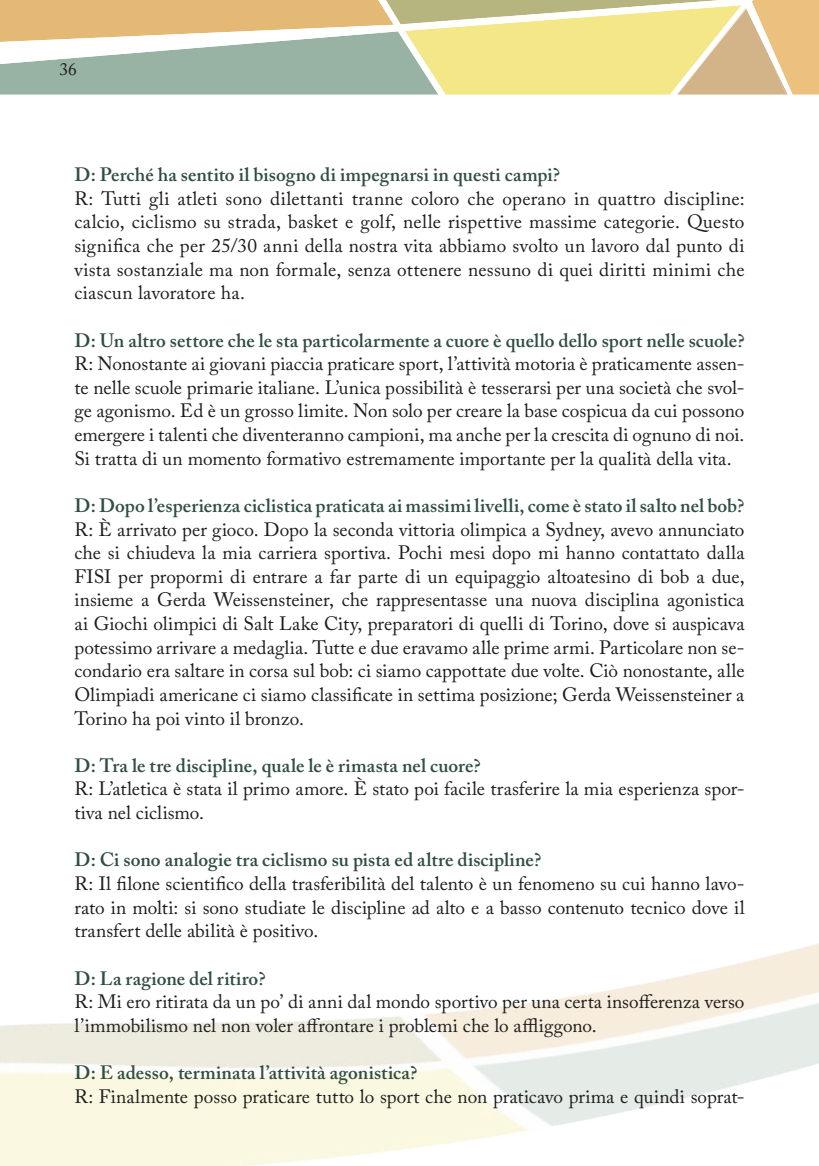
<style>
.page{position:relative;width:819px;height:1166px;background:#fff}
.page>*{position:absolute;margin:0;border:0;box-sizing:border-box;transform-origin:0 0}
.t1{font:19.25px/23.6px "Adobe Caslon Pro";color:#1c1c1b;text-align:justify}
.t2{font:600 19.25px "Adobe Caslon Pro";letter-spacing:.005em;color:#314e42}
.t3{font:17.5px "Adobe Caslon Pro";color:#1c1c1b}
</style>
<div class="page">
<svg style="left:0;top:0;width:819px;height:95px;background:#d5cd9b"></svg>
<p class="t3" style="left:60px;top:59px;width:19px">36</p>
<p class="t2" style="left:74px;top:163px;width:487px">D: Perché ha sentito il bisogno di impegnarsi in questi campi?</p>
<p class="t1" style="left:74px;top:186px;width:671px">R: Tutti gli atleti sono dilettanti tranne coloro che operano in quattro discipline: calcio, ciclismo su strada, basket e golf, nelle rispettive massime categorie. Questo significa che per 25/30 anni della nostra vita abbiamo svolto un lavoro dal punto di vista sostanziale ma non formale, senza ottenere nessuno di quei diritti minimi che ciascun lavoratore ha.</p>
<p class="t2" style="left:74px;top:329px;width:671px">D: Un altro settore che le sta particolarmente a cuore è quello dello sport nelle scuole?</p>
<p class="t1" style="left:74px;top:352px;width:671px">R: Nonostante ai giovani piaccia praticare sport, l’attività motoria è praticamente assen&shy;te nelle scuole primarie italiane. L’unica possibilità è tesserarsi per una società che svol&shy;ge agonismo. Ed è un grosso limite. Non solo per creare la base cospicua da cui possono emergere i talenti che diventeranno campioni, ma anche per la crescita di ognuno di noi.<br>Si tratta di un momento formativo estremamente importante per la qualità della vita.</p>
<p class="t2" style="left:74px;top:494px;width:671px">D: Dopo l’esperienza ciclistica praticata ai massimi livelli, come è stato il salto nel bob?</p>
<p class="t1" style="left:74px;top:517px;width:671px">R: È arrivato per gioco. Dopo la seconda vittoria olimpica a Sydney, avevo annunciato che si chiudeva la mia carriera sportiva. Pochi mesi dopo mi hanno contattato dalla FISI per propormi di entrare a far parte di un equipaggio altoatesino di bob a due, insieme a Gerda Weissensteiner, che rappresentasse una nuova disciplina agonistica ai Giochi olimpici di Salt Lake City, preparatori di quelli di Torino, dove si auspicava potessimo arrivare a medaglia. Tutte e due eravamo alle prime armi. Particolare non se&shy;condario era saltare in corsa sul bob: ci siamo cappottate due volte. Ciò nonostante, alle Olimpiadi americane ci siamo classificate in settima posizione; Gerda Weissensteiner a Torino ha poi vinto il bronzo.</p>
<p class="t2" style="left:74px;top:754px;width:408px">D: Tra le tre discipline, quale le è rimasta nel cuore?</p>
<p class="t1" style="left:74px;top:777px;width:671px">R: L’atletica è stata il primo amore. È stato poi facile trasferire la mia esperienza spor&shy;tiva nel ciclismo.</p>
<p class="t2" style="left:74px;top:848px;width:468px">D: Ci sono analogie tra ciclismo su pista ed altre discipline?</p>
<p class="t1" style="left:74px;top:871px;width:671px">R: Il filone scientifico della trasferibilità del talento è un fenomeno su cui hanno lavo&shy;rato in molti: si sono studiate le discipline ad alto e a basso contenuto tecnico dove il transfert delle abilità è positivo.</p>
<p class="t2" style="left:74px;top:966px;width:193px">D: La ragione del ritiro?</p>
<p class="t1" style="left:74px;top:989px;width:671px">R: Mi ero ritirata da un po’ di anni dal mondo sportivo per una certa insofferenza verso l’immobilismo nel non voler affrontare i problemi che lo affliggono.</p>
<p class="t2" style="left:74px;top:1061px;width:344px">D: E adesso, terminata l’attività agonistica?</p>
<p class="t1" style="left:74px;top:1084px;width:671px">R: Finalmente posso praticare tutto lo sport che non praticavo prima e quindi soprat-</p>
</div>
